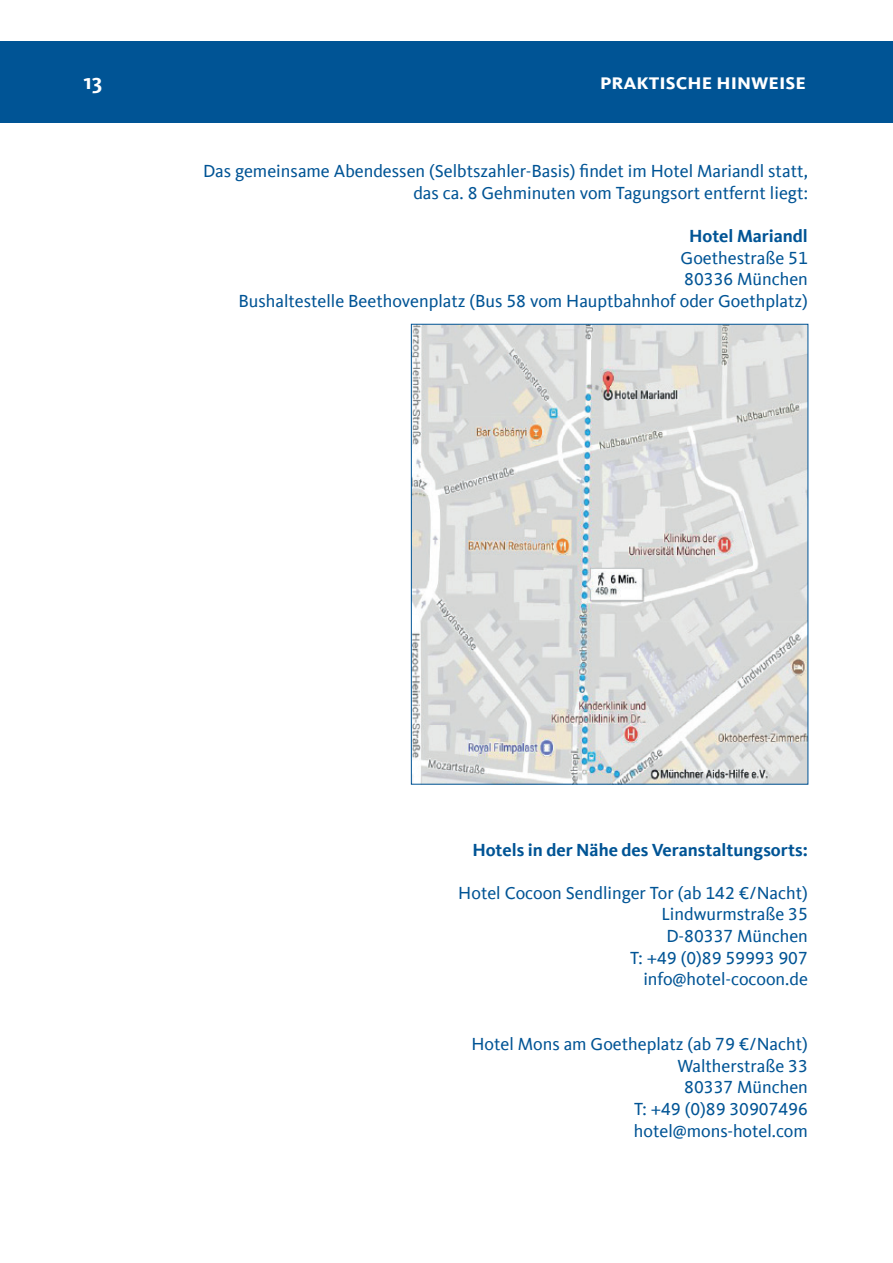
<style>
.page{position:relative;width:893px;height:1263px;background:#fff}
.page>*{position:absolute;margin:0;border:0;box-sizing:border-box;transform-origin:0 0}
.t1{font:700 22.5px "Kievit Sc Offc";color:#fff}
.t2{font:18px/21.6px "Kievit Offc";color:#005495;text-align:right}
.t3{font:700 18px "Kievit Offc";color:#005495}
</style>
<div class="page">
<div style="left:0;top:41px;width:893px;height:82px;background:#005495"></div>
<img style="left:413px;top:326px;width:393px;height:456px">
<p class="t1" style="left:83px;top:68px;width:20px">913</p>
<p class="t1" style="left:600px;top:68px;width:207px">praktische hinweise</p>
<p class="t1" style="left:623px;top:68px;width:207px">praktische hinweise</p>
<p class="t2" style="left:203px;top:161px;width:606px">Das gemeinsame Abendessen (Selbtszahler-Basis) findet im Hotel Mariandl statt, das ca. 8 Gehminuten vom Tagungsort entfernt liegt:</p>
<p class="t3" style="left:689px;top:226px;width:120px">Hotel Mariandl</p>
<p class="t2" style="left:238px;top:247px;width:571px">Goethestraße 51<br>80336 München<br>Bushaltestelle Beethovenplatz (Bus 58 vom Hauptbahnhof oder Goethplatz)</p>
<p class="t3" style="left:472px;top:839px;width:337px">Hotels in der Nähe des Veranstaltungsorts:</p>
<p class="t2" style="left:458px;top:882px;width:351px">Hotel Cocoon Sendlinger Tor (ab 142 €/Nacht)<br>Lindwurmstraße 35<br>D-80337 München<br>T: +49 (0)89 59993 907<br>info@hotel-cocoon.de</p>
<p class="t2" style="left:471px;top:1033px;width:338px">Hotel Mons am Goetheplatz (ab 79 €/Nacht)<br>Waltherstraße 33<br>80337 München<br>T: +49 (0)89 30907496 hotel@mons-hotel.com</p>
</div>
